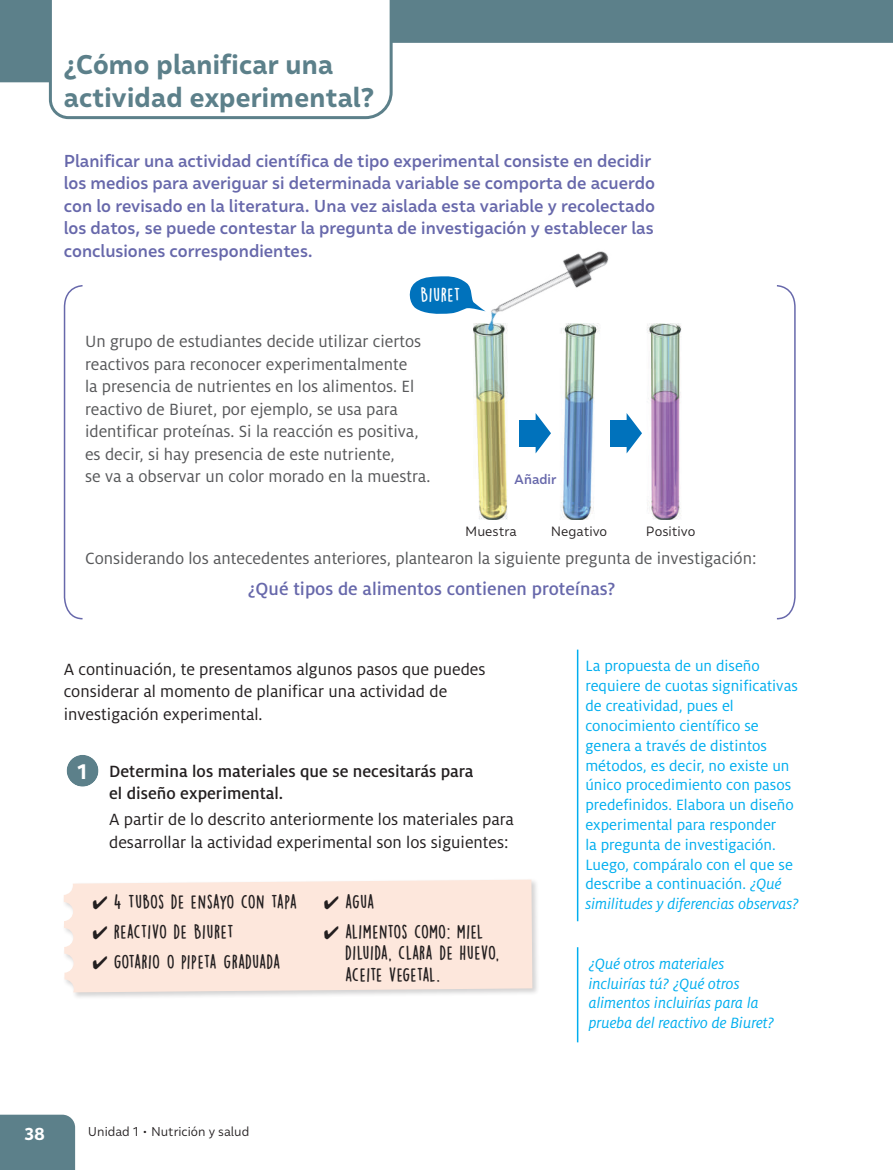
<style>
.page{position:relative;width:893px;height:1170px;background:#fff}
.page>*{position:absolute;margin:0;border:0;box-sizing:border-box;transform-origin:0 0}
.t1{font:700 27px/32.4px "Malva";letter-spacing:.01em;color:#5c808a}
.t2{font:500 19.5px "Milo Pro";color:#6768ab}
.t3{font:18px/22.5px "Milo Pro";color:#57585a}
.t4{font:18px/22.5px "Milo Pro";color:#231f20}
.t5{font:800 18px/21.6px "Lemon Yellow Sun";color:#231f20}
.t6{font:500 18px/21.8px "Milo Pro";color:#231f20}
.t7{font:800 18px "Lemon Yellow Sun";letter-spacing:.03em;color:#231f20}
.t8{font:800 18px "Lemon Yellow Sun";letter-spacing:.03em;color:#fff}
.t9{font:500 17.25px/22.5px "Malva";color:#6768ab}
.t10{font:700 17.25px "Malva";color:#fff}
.t11{font:16.5px/19.8px "Milo Pro";color:#00aeef}
.t12{font:italic 16.5px/19.8px "Milo Pro";color:#00aeef}
.t13{font:13.5px "Malva";color:#231f20}
.t14{font:500 13.5px "Malva";color:#6768ab}
.t15{font:12.75px "Malva";color:#231f20}
.s1{font-family:"Malva CH";font-weight:700;font-size:21px;color:#fff}
.s2{font-style:italic}
</style>
<div class="page">
<svg style="left:63px;top:285px;width:20px;height:335px"></svg>
<svg style="left:776px;top:285px;width:20px;height:335px"></svg>
<div style="left:67px;top:754px;width:32px;height:32px;background:#5c808a;border-radius:50%"></div>
<hr style="left:577px;top:947px;width:1px;height:95px;background:#00aeef">
<div style="left:62px;top:878px;width:478px;height:122px;background:#231f20;opacity:.2"></div>
<div style="left:64px;top:879px;width:468px;height:113px;background:#fde7dc"></div>
<img style="left:475px;top:323px;width:207px;height:197px">
<img style="left:474px;top:251px;width:146px;height:114px">
<hr style="left:577px;top:649px;width:1px;height:272px;background:#00aeef">
<svg style="left:409px;top:275px;width:77px;height:39px"></svg>
<div style="left:519px;top:420px;width:19px;height:26px;background:#0072bc"></div>
<svg style="left:536px;top:413px;width:15px;height:40px"></svg>
<div style="left:610px;top:420px;width:19px;height:26px;background:#0072bc"></div>
<svg style="left:627px;top:413px;width:15px;height:40px"></svg>
<svg style="left:0;top:0;width:893px;height:82px;fill:#5c808a"></svg>
<svg style="left:47px;top:0;width:347px;height:120px"></svg>
<div style="left:0;top:1114px;width:75px;height:56px;background:#5c808a"></div>
<h1 class="t1" style="left:64px;top:48px;width:311px">¿Cómo planificar una actividad experimental?</h1>
<p class="t9" style="left:64px;top:149px;width:593px">Planificar una actividad científica de tipo experimental consiste en decidir los medios para averiguar si determinada variable se comporta de acuerdo con lo revisado en la literatura. Una vez aislada esta variable y recolectado los datos, se puede contestar la pregunta de investigación y establecer las conclusiones correspondientes.</p>
<p class="t8" style="left:420px;top:283px;width:41px">BIURET</p>
<p class="t3" style="left:85px;top:330px;width:347px">Un grupo de estudiantes decide utilizar ciertos reactivos para reconocer experimentalmente<br>la presencia de nutrientes en los alimentos. El reactivo de Biuret, por ejemplo, se usa para identificar proteínas. Si la reacción es positiva, es decir, si hay presencia de este nutriente,<br>se va a observar un color morado en la muestra.</p>
<p class="t14" style="left:514px;top:471px;width:44px">Añadir</p>
<p class="t13" style="left:465px;top:523px;width:53px">Muestra</p>
<p class="t13" style="left:551px;top:523px;width:58px">Negativo</p>
<p class="t13" style="left:646px;top:523px;width:51px">Positivo</p>
<p class="t3" style="left:85px;top:547px;width:673px">Considerando los antecedentes anteriores, plantearon la siguiente pregunta de investigación:</p>
<p class="t2" style="left:248px;top:578px;width:369px">¿Qué tipos de alimentos contienen proteínas?</p>
<p class="t4" style="left:64px;top:658px;width:423px">A continuación, te presentamos algunos pasos que puedes considerar al momento de planificar una actividad de investigación experimental.</p>
<p class="t6" style="left:109px;top:760px;width:366px;text-indent:-32px"><span class="s1">1</span> Determina los materiales que se necesitarás para el diseño experimental.</p>
<p class="t4" style="left:109px;top:808px;width:406px">A partir de lo descrito anteriormente los materiales para desarrollar la actividad experimental son los siguientes:</p>
<p class="t5" style="left:92px;top:889px;width:206px">✔ 4 TUBOS DE ENSAYO CON TAPA</p>
<p class="t7" style="left:92px;top:919px;width:143px">✔ REACTIVO DE BIURET</p>
<p class="t5" style="left:92px;top:949px;width:189px">✔ GOTARIO O PIPETA GRADUADA</p>
<p class="t5" style="left:324px;top:889px;width:52px">✔ AGUA</p>
<p class="t5" style="left:345px;top:919px;width:156px;text-indent:-21px">✔ ALIMENTOS COMO: MIEL<br>DILUIDA, CLARA DE HUEVO,<br>ACEITE VEGETAL.</p>
<p class="t11" style="left:585px;top:656px;width:215px">La propuesta de un diseño requiere de cuotas significativas de creatividad, pues el conocimiento científico se genera a través de distintos métodos, es decir, no existe un único procedimiento con pasos predefinidos. Elabora un diseño experimental para responder<br>la pregunta de investigación.<br>Luego, compáralo con el que se describe a continuación. <span class="s2">¿Qué similitudes y diferencias observas?</span></p>
<p class="t12" style="left:589px;top:953px;width:187px">¿Qué otros materiales incluirías tú? ¿Qué otros alimentos incluirías para la prueba del reactivo de Biuret?</p>
<p class="t10" style="left:24px;top:1122px;width:22px">38</p>
<p class="t15" style="left:88px;top:1123px;width:163px">Unidad 1 • Nutrición y salud</p>
</div>
